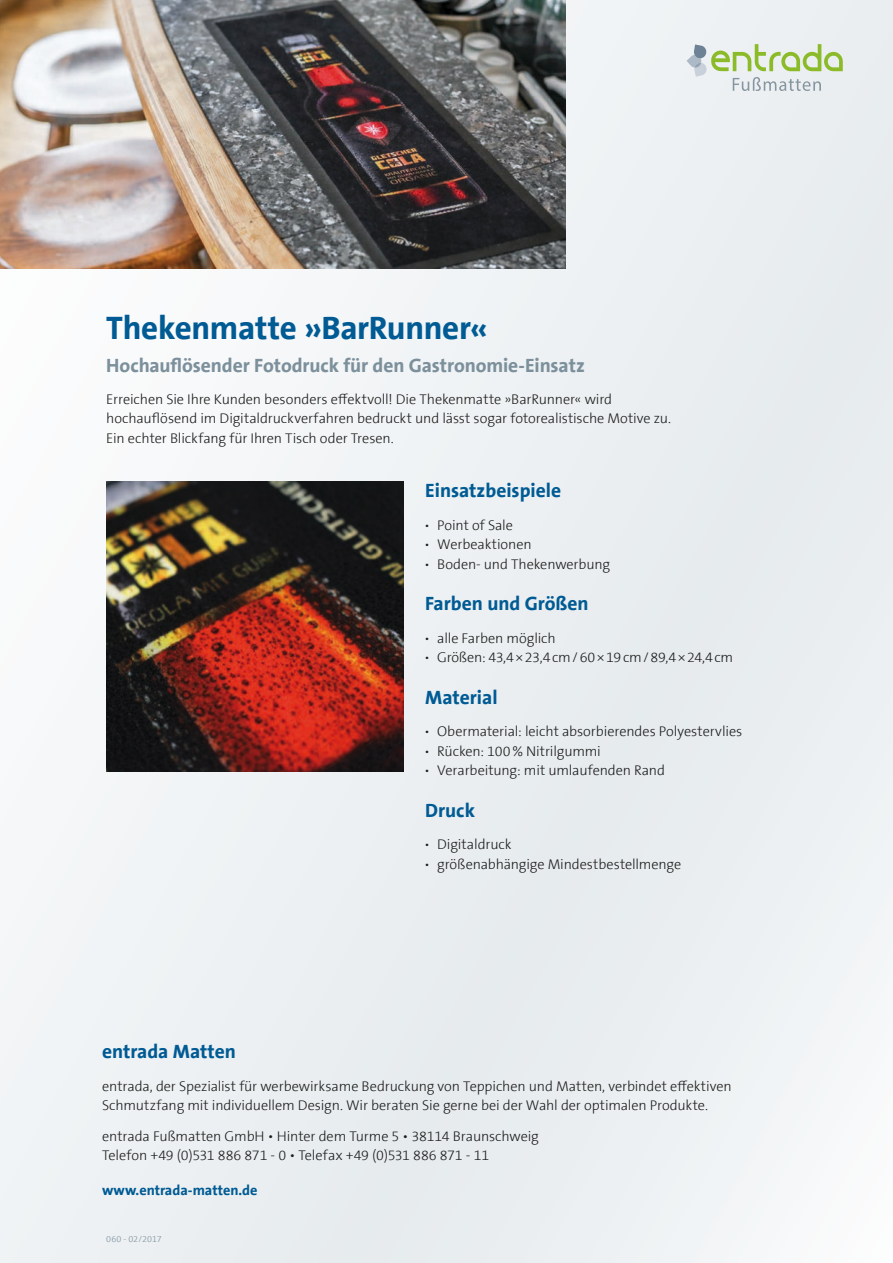
<style>
.page{position:relative;width:893px;height:1263px;background:#edf0f2}
.page>*{position:absolute;margin:0;border:0;box-sizing:border-box;transform-origin:0 0}
.Headline{font:700 33px "The Sans Office";letter-spacing:-.01em;color:#005b94}
.Headline_2{font:700 19.5px "The Sans Office";color:#005b94}
.Unterzeile{font:700 19.5px "The Sans Office";letter-spacing:-.005em;color:#7c909c}
.Text{font:14.25px/19.5px "The Sans LF Light";letter-spacing:-.01em;color:#1c1c1b}
.Text-2{font:700 14.25px "The Sans Office";color:#005b94}
.Text-3{font:9px "The Sans LF Light";letter-spacing:-.005em;color:#7c909c}
.s1{font-family:"The Sans Office";font-weight:700}
</style>
<div class="page">
<svg style="left:687px;top:44px;width:156px;height:47px"></svg>
<img style="left:106px;top:482px;width:298px;height:289px">
<img style="left:0;top:0;width:566px;height:269px">
<p class="Headline" style="left:106px;top:307px;width:383px">Thekenmatte »BarRunner«</p>
<p class="Unterzeile" style="left:106px;top:352px;width:480px">Hochauflösender Fotodruck für den Gastronomie-Einsatz</p>
<p class="Text" style="left:106px;top:389px;width:566px">Erreichen Sie Ihre Kunden besonders effektvoll! Die Thekenmatte »BarRunner« wird hochauflösend im Digitaldruckverfahren bedruckt und lässt sogar fotorealistische Motive zu.<br>Ein echter Blickfang für Ihren Tisch oder Tresen.</p>
<p class="Headline_2" style="left:425px;top:478px;width:137px">Einsatzbeispiele</p>
<p class="Text" style="left:425px;top:515px;width:186px"><span class="s1">·</span> Point of Sale<br><span class="s1">·</span> Werbeaktionen<br><span class="s1">·</span> Boden- und Thekenwerbung</p>
<p class="Headline_2" style="left:425px;top:591px;width:165px">Farben und Größen</p>
<p class="Text" style="left:425px;top:628px;width:309px"><span class="s1">·</span> alle Farben möglich<br><span class="s1">·</span> Größen: 43,4×23,4cm/60×19cm/89,4×24,4cm</p>
<p class="Headline_2" style="left:425px;top:685px;width:74px">Material</p>
<p class="Text" style="left:425px;top:722px;width:319px"><span class="s1">·</span> Obermaterial: leicht absorbierendes Polyestervlies <span class="s1">·</span> Rücken: 100% Nitrilgummi<br><span class="s1">·</span> Verarbeitung: mit umlaufenden Rand</p>
<p class="Headline_2" style="left:425px;top:798px;width:51px">Druck</p>
<p class="Text" style="left:425px;top:835px;width:258px"><span class="s1">·</span> Digitaldruck<br><span class="s1">·</span> größenabhängige Mindestbestellmenge</p>
<p class="Headline_2" style="left:102px;top:1039px;width:135px">entrada Matten</p>
<p class="Text" style="left:102px;top:1076px;width:631px">entrada, der Spezialist für werbewirksame Bedruckung von Teppichen und Matten, verbindet effektiven<br>Schmutzfang mit individuellem Design. Wir beraten Sie gerne bei der Wahl der optimalen Produkte.</p>
<p class="Text" style="left:102px;top:1126px;width:438px">entrada Fußmatten GmbH • Hinter dem Turme 5 • 38114 Braunschweig<br>Telefon +49 (0)531 886 871 - 0 • Telefax +49 (0)531 886 871 - 11</p>
<p class="Text-2" style="left:102px;top:1181px;width:157px">www.entrada-matten.de</p>
<p class="Text-3" style="left:106px;top:1233px;width:57px">060 - 02/2017</p>
</div>
